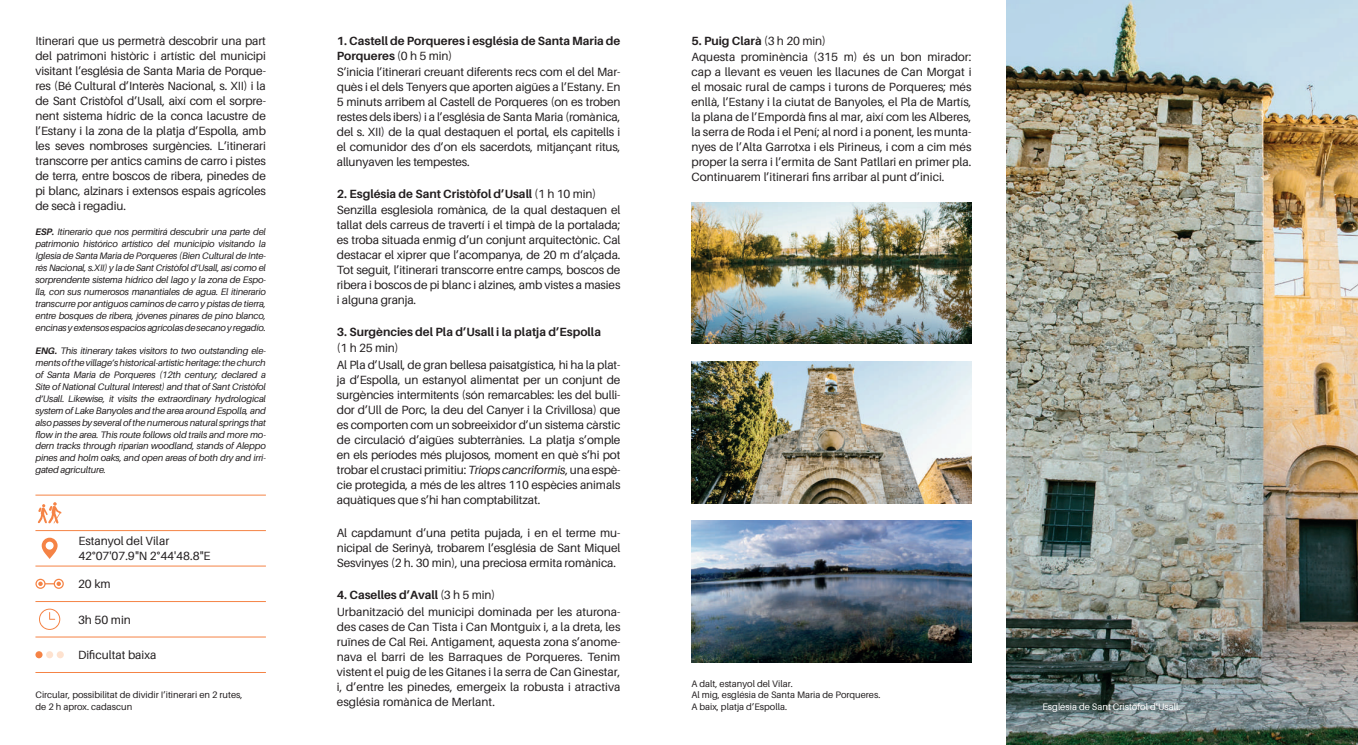
<style>
.page{position:relative;width:1358px;height:745px;background:#fff}
.page>*{position:absolute;margin:0;border:0;box-sizing:border-box;transform-origin:0 0}
.t1{font:11.88px/15.1px "Aileron";letter-spacing:-.01em;color:#231f20}
.t2{font:700 11.88px "Aileron";color:#231f20}
.t3{font:italic 9.38px/11.9px "Aileron";letter-spacing:-.015em;color:#231f20;text-align:justify}
.t4{font:9.38px/11.2px "Aileron";color:#231f20}
.t5{font:9.38px "Aileron";color:#fff}
.s1{font-weight:700}
.s2{font-style:italic}
</style>
<div class="page">
<img style="left:1006px;top:0;width:351px;height:744px">
<hr style="left:35px;top:671px;width:231px;height:1px;background:#f58345">
<hr style="left:35px;top:636px;width:231px;height:1px;background:#f58345">
<hr style="left:35px;top:601px;width:231px;height:1px;background:#f58345">
<hr style="left:35px;top:565px;width:231px;height:1px;background:#f58345">
<hr style="left:35px;top:530px;width:231px;height:1px;background:#f58345">
<hr style="left:35px;top:494px;width:231px;height:1px;background:#f58345">
<svg style="left:35px;top:650px;width:8px;height:8px"></svg>
<div style="left:46px;top:650px;width:7px;height:8px;background:#fee2cf;border-radius:50%"></div>
<div style="left:57px;top:650px;width:7px;height:8px;background:#fee2cf;border-radius:50%"></div>
<svg style="left:39px;top:608px;width:21px;height:21px"></svg>
<svg style="left:38px;top:502px;width:23px;height:21px"></svg>
<svg style="left:42px;top:537px;width:16px;height:21px"></svg>
<svg style="left:36px;top:579px;width:9px;height:9px"></svg>
<div style="left:35px;top:578px;width:11px;height:10px;border:1px solid #f58345;border-radius:50%"></div>
<svg style="left:54px;top:579px;width:9px;height:9px"></svg>
<div style="left:54px;top:578px;width:10px;height:10px;border:1px solid #f58345;border-radius:50%"></div>
<svg style="left:38px;top:581px;width:23px;height:4px"></svg>
<img style="left:691px;top:361px;width:280px;height:142px">
<img style="left:691px;top:202px;width:280px;height:142px">
<img style="left:691px;top:520px;width:280px;height:142px">
<p class="t1" style="left:35px;top:33px;width:232px;text-align:justify">Itinerari que us permetrà descobrir una part del patrimoni històric i artístic del municipi visitant l’església de Santa Maria de Porque&shy;res (Bé Cultural d’Interès Nacional, s. XII) i la de Sant Cristòfol d’Usall, així com el sorpre&shy;nent sistema hídric de la conca lacustre de l’Estany i la zona de la platja d’Espolla, amb les seves nombroses surgències. L’itinerari transcorre per antics camins de carro i pistes de terra, entre boscos de ribera, pinedes de pi blanc, alzinars i extensos espais agrícoles de secà i regadiu.</p>
<p class="t3" style="left:35px;top:226px;width:232px"><span class="s1">ESP.</span> Itinerario que nos permitirá descubrir una parte del patrimonio histórico artístico del municipio visitando la Iglesia de Santa Maria de Porqueres (Bien Cultural de Inte&shy;rés Nacional, s.XII) y la de Sant Cristòfol d’Usall, así como el sorprendente sistema hídrico del lago y la zona de Espo&shy;lla, con sus numerosos manantiales de agua. El itinerario transcurre por antiguos caminos de carro y pistas de tierra, entre bosques de ribera, jóvenes pinares de pino blanco, encinas y extensos espacios agrícolas de secano y regadío.</p>
<p class="t3" style="left:35px;top:345px;width:232px"><span class="s1">ENG.</span> This itinerary takes visitors to two outstanding ele&shy;ments of the village’s historical-artistic heritage: the church of Santa Maria de Porqueres (12th century; declared a Site of National Cultural Interest) and that of Sant Cristòfol d’Usall. Likewise, it visits the extraordinary hydrological system of Lake Banyoles and the area around Espolla, and also passes by several of the numerous natural springs that flow in the area. This route follows old trails and more mo&shy;dern tracks through riparian woodland, stands of Aleppo pines and holm oaks, and open areas of both dry and irri&shy;gated agriculture.</p>
<p class="t1" style="left:78px;top:533px;width:134px">Estanyol del Vilar<br>42°07'07.9"N 2°44'48.8"E</p>
<p class="t1" style="left:78px;top:541px;width:134px">42°07'07.9"N 2°44'48.8"E</p>
<p class="t1" style="left:78px;top:576px;width:34px">20 km</p>
<p class="t1" style="left:78px;top:612px;width:54px">3h 50 min</p>
<p class="t1" style="left:78px;top:647px;width:80px">Dificultat baixa</p>
<p class="t4" style="left:35px;top:689px;width:208px">Circular, possibilitat de dividir I’itinerari en 2 rutes, de 2 h aprox. cadascun</p>
<p class="t1" style="left:337px;top:33px;width:285px"><span class="s1">1. Castell de Porqueres i església de Santa Maria de Porqueres</span> (0 h 5 min)<br>S’inicia l’itinerari creuant diferents recs com el del Mar&shy;quès i el dels Tenyers que aporten aigües a l’Estany. En 5 minuts arribem al Castell de Porqueres (on es troben restes dels ibers) i a l’església de Santa Maria (romànica, del s. XII) de la qual destaquen el portal, els capitells i el comunidor des d’on els sacerdots, mitjançant ritus, allunyaven les tempestes.</p>
<p class="t1" style="left:337px;top:186px;width:285px"><span class="s1">2. Església de Sant Cristòfol d’Usall</span> (1 h 10 min)<br>Senzilla esglesiola romànica, de la qual destaquen el tallat dels carreus de travertí i el timpà de la portalada; es troba situada enmig d’un conjunt arquitectònic. Cal destacar el xiprer que l’acompanya, de 20 m d’alçada.<br>Tot seguit, l’itinerari transcorre entre camps, boscos de ribera i boscos de pi blanc i alzines, amb vistes a masies i alguna granja.</p>
<p class="t2" style="left:337px;top:325px;width:266px">3. Surgències del Pla d’Usall i la platja d’Espolla</p>
<p class="t1" style="left:337px;top:340px;width:285px">(1 h 25 min)<br>Al Pla d’Usall, de gran bellesa paisatgística, hi ha la plat&shy;ja d’Espolla, un estanyol alimentat per un conjunt de surgències intermitents (són remarcables: les del bulli&shy;dor d’Ull de Porc, la deu del Canyer i la Crivillosa) que es comporten com un sobreeixidor d’un sistema càrstic de circulació d’aigües subterrànies. La platja s’omple en els períodes més plujosos, moment en què s’hi pot trobar el crustaci primitiu: <span class="s2">Triops cancriformis</span>, una espè&shy;cie protegida, a més de les altres 110 espècies animals aquàtiques que s’hi han comptabilitzat.</p>
<p class="t1" style="left:337px;top:524px;width:285px;text-align:justify">Al capdamunt d’una petita pujada, i en el terme mu&shy;nicipal de Serinyà, trobarem l’església de Sant Miquel Sesvinyes (2 h. 30 min), una preciosa ermita romànica.</p>
<p class="t1" style="left:337px;top:587px;width:285px"><span class="s1">4. Caselles d’Avall</span> (3 h 5 min)<br>Urbanització del municipi dominada per les aturona&shy;des cases de Can Tista i Can Montguix i, a la dreta, les ruïnes de Cal Rei. Antigament, aquesta zona s’anome&shy;nava el barri de les Barraques de Porqueres. Tenim vistent el puig de les Gitanes i la serra de Can Ginestar, i, d’entre les pinedes, emergeix la robusta i atractiva església romànica de Merlant.</p>
<p class="t1" style="left:691px;top:33px;width:281px"><span class="s1">5. Puig Clarà</span> (3 h 20 min)<br>Aquesta prominència (315 m) és un bon mirador: cap a llevant es veuen les llacunes de Can Morgat i el mosaic rural de camps i turons de Porqueres; més enllà, l’Estany i la ciutat de Banyoles, el Pla de Martís, la plana de l’Empordà fins al mar, així com les Alberes, la serra de Roda i el Pení; al nord i a ponent, les munta&shy;nyes de l’Alta Garrotxa i els Pirineus, i com a cim més proper la serra i l’ermita de Sant Patllari en primer pla.<br>Continuarem l’itinerari fins arribar al punt d’inici.</p>
<p class="t4" style="left:691px;top:677px;width:190px">A dalt, estanyol del Vilar.<br>Al mig, església de Santa Maria de Porqueres.<br>A baix, platja d’Espolla.</p>
<p class="t5" style="left:1042px;top:700px;width:139px">Església de Sant Cristòfol d’Usall.</p>
</div>
